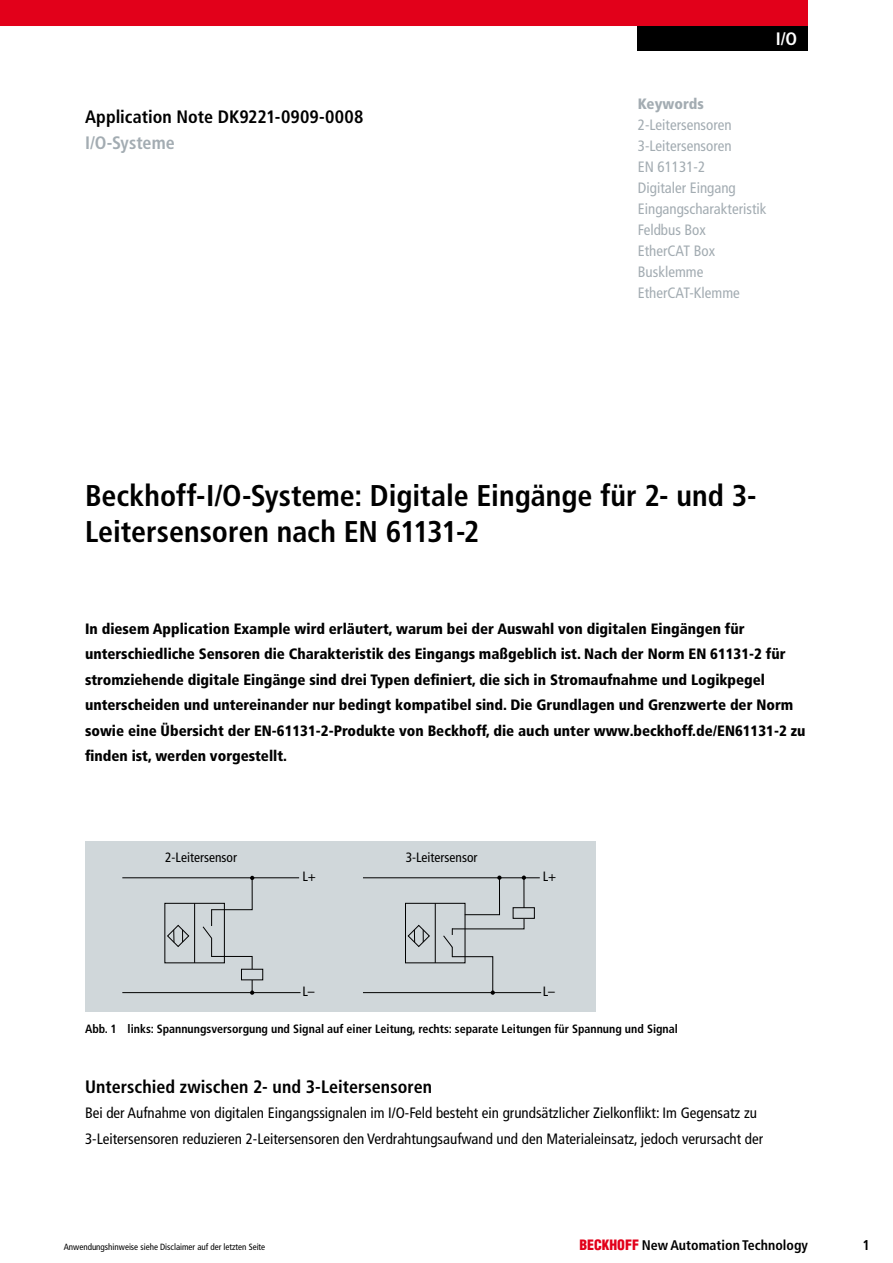
<style>
.page{position:relative;width:893px;height:1263px;background:#fff}
.page>*{position:absolute;margin:0;border:0;box-sizing:border-box;transform-origin:0 0}
.t1{font:700 condensed 30px/36px "Frutiger LT Pro";color:#000}
.t2{font:700 condensed 18px "Frutiger LT Pro";color:#000}
.t3{font:700 condensed 18px "Frutiger LT Pro";color:#a3acb2}
.t4{font:700 condensed 18px "Frutiger LT Pro";color:#fff}
.t5{font:900 condensed 15px/25.5px "Frutiger LT Pro";color:#000}
.t6{font:condensed 15px/25.5px "Frutiger LT Pro";color:#000}
.t7{font:condensed 15px/21px "Frutiger LT Pro";color:#a3acb2}
.t8{font:900 condensed 15px "Frutiger LT Pro";color:#a3acb2}
.t9{font:700 condensed 13.95px "Frutiger LT Pro";letter-spacing:.005em;color:#000}
.t10{font:condensed 13.5px "Frutiger LT Pro";color:#000}
.t11{font:700 condensed 12px "Frutiger LT Pro";color:#000}
.t12{font:condensed 9px "Frutiger LT Pro";color:#000}
.s1{font-family:"Helvetica";font-weight:900;color:#e2001a}
</style>
<div class="page">
<div style="left:638px;top:26px;width:170px;height:25px;background:#000"></div>
<div style="left:85px;top:841px;width:510px;height:170px;background:#d0d7da"></div>
<div style="left:241px;top:969px;width:22px;height:11px;border:1px solid #000"></div>
<hr style="left:122px;top:877px;width:177px;height:1px;background:#000">
<svg style="left:250px;top:980px;width:4px;height:15px"></svg>
<hr style="left:122px;top:992px;width:179px;height:1px;background:#000">
<svg style="left:164px;top:876px;width:266px;height:94px"></svg>
<div style="left:405px;top:903px;width:60px;height:60px;border:1px solid #000"></div>
<hr style="left:363px;top:877px;width:177px;height:1px;background:#000">
<hr style="left:363px;top:992px;width:178px;height:1px;background:#000">
<hr style="left:435px;top:903px;width:1px;height:60px;background:#000">
<svg style="left:443px;top:875px;width:92px;height:120px"></svg>
<div style="left:0;top:0;width:808px;height:26px;background:#e2001a"></div>
<p class="t2" style="left:85px;top:106px;width:280px">Application Note DK9221-0909-0008</p>
<p class="t3" style="left:85px;top:132px;width:91px">I/O-Systeme</p>
<p class="t4" style="left:776px;top:28px;width:23px">I/O</p>
<p class="t8" style="left:638px;top:95px;width:67px">Keywords</p>
<p class="t7" style="left:638px;top:114px;width:130px">2-Leitersensoren<br>3-Leitersensoren<br>EN 61131-2<br>Digitaler Eingang<br>Eingangscharakteristik<br>Feldbus Box<br>EtherCAT Box<br>Busklemme<br>EtherCAT-Klemme</p>
<h1 class="t1" style="left:85px;top:478px;width:673px">Beckhoff-I/O-Systeme: Digitale Eingänge für 2- und 3-<br>Leitersensoren nach EN 61131-2</h1>
<p class="t5" style="left:85px;top:616px;width:722px">In diesem Application Example wird erläutert, warum bei der Auswahl von digitalen Eingängen für unterschiedliche Sensoren die Charakteristik des Eingangs maßgeblich ist. Nach der Norm EN 61131‑2 für stromziehende digitale Eingänge sind drei Typen definiert, die sich in Stromaufnahme und Logikpegel unterscheiden und untereinander nur bedingt kompatibel sind. Die Grundlagen und Grenzwerte der Norm sowie eine Übersicht der EN‑61131‑2-Produkte von Beckhoff, die auch unter www.beckhoff.de/EN61131-2 zu finden ist, werden vorgestellt.</p>
<p class="t10" style="left:165px;top:850px;width:73px">2-Leitersensor</p>
<p class="t10" style="left:406px;top:850px;width:73px">3-Leitersensor</p>
<p class="t10" style="left:302px;top:869px;width:15px">L+</p>
<p class="t10" style="left:543px;top:869px;width:15px">L+</p>
<p class="t10" style="left:302px;top:984px;width:14px">L–</p>
<p class="t10" style="left:543px;top:984px;width:14px">L–</p>
<p class="t11" style="left:85px;top:1022px;width:594px">Abb. 1 links: Spannungsversorgung und Signal auf einer Leitung, rechts: separate Leitungen für Spannung und Signal</p>
<p class="t2" style="left:85px;top:1076px;width:349px">Unterschied zwischen 2- und 3‑Leitersensoren</p>
<p class="t6" style="left:85px;top:1100px;width:680px">Bei der Aufnahme von digitalen Eingangssignalen im I/O‑Feld besteht ein grundsätzlicher Zielkonflikt: Im Gegensatz zu<br>3‑Leitersensoren reduzieren 2‑Leitersensoren den Verdrahtungsaufwand und den Materialeinsatz, jedoch verursacht der</p>
<p class="t12" style="left:64px;top:1242px;width:203px">Anwendungshinweise siehe Disclaimer auf der letzten Seite</p>
<p class="t9" style="left:579px;top:1237px;width:230px"><span class="s1">BECKHOFF</span> New Automation Technology</p>
</div>
